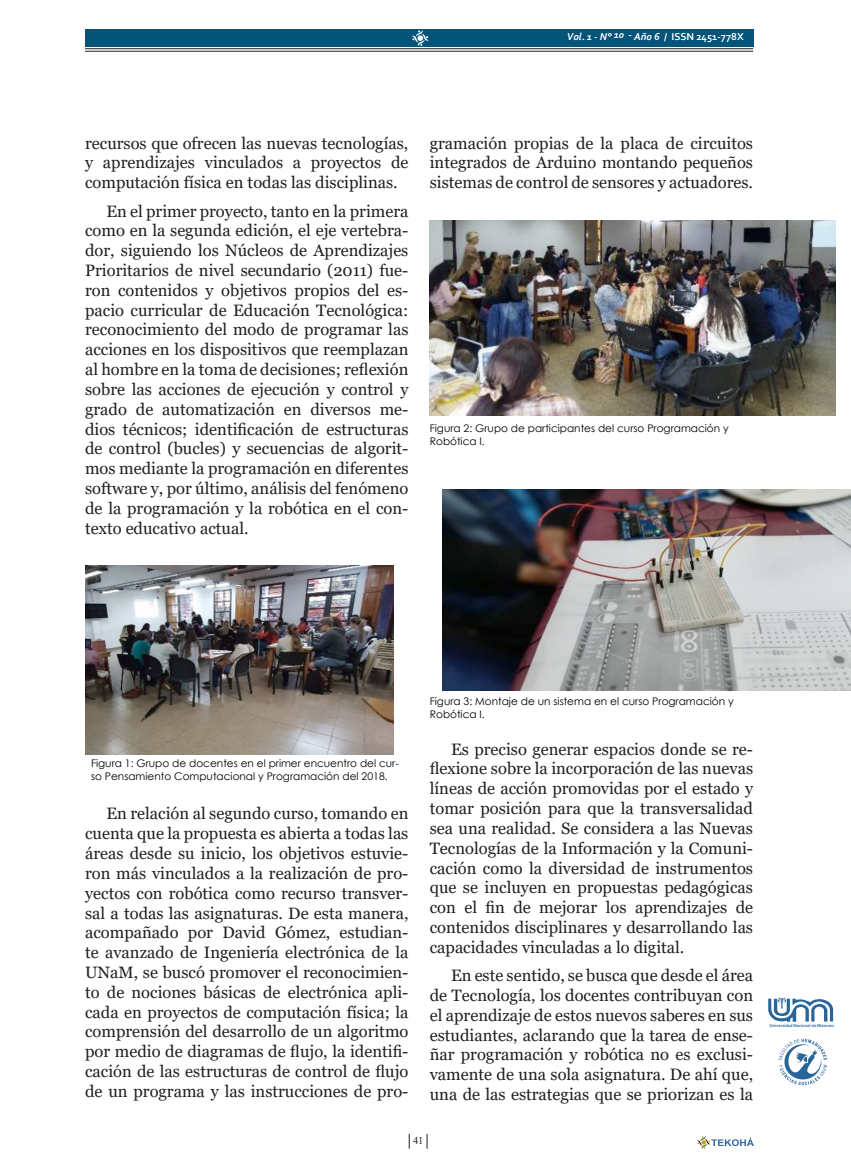
<style>
.page{position:relative;width:851px;height:1170px;background:#fff}
.page>*{position:absolute;margin:0;border:0;box-sizing:border-box;transform-origin:0 0}
.Nuevo_cuerpo_de_text{font:16.5px/19.8px "Georgia";color:#231f20;text-align:justify}
.Epigrafe{font:10.5px/12.6px "Century Gothic";color:#000}
.t1{font:italic 700 10.5px "Corbel";color:#fff}
.t2{font:10.5px "Times New Roman";color:#231f20}
.t3{font:700 4.5px "Corbel";color:#27659a}
.s1{font-style:normal}
</style>
<div class="page">
<div style="left:85px;top:29px;width:668px;height:17px;background:#04547a"></div>
<svg style="left:426px;top:1133px;width:1px;height:15px"></svg>
<svg style="left:409px;top:1133px;width:1px;height:15px"></svg>
<hr style="left:85px;top:48px;width:668px;height:1px;background:#231f20">
<hr style="left:85px;top:51px;width:668px;height:1px;background:#231f20">
<svg style="left:412px;top:30px;width:16px;height:16px"></svg>
<svg style="left:768px;top:997px;width:65px;height:25px"></svg>
<svg style="left:778px;top:1038px;width:49px;height:47px"></svg>
<svg style="left:697px;top:1136px;width:56px;height:12px"></svg>
<img style="left:85px;top:565px;width:308px;height:189px">
<img style="left:429px;top:221px;width:406px;height:194px">
<img style="left:442px;top:489px;width:408px;height:201px">
<p class="t1" style="left:566px;top:30px;width:178px">Vol. 1 - N° 10 - Año 6 <span class="s1">/ ISSN 2451-778X</span></p>
<p class="Nuevo_cuerpo_de_text" style="left:85px;top:133px;width:325px">recursos que ofrecen las nuevas tecnologías, y aprendizajes vinculados a proyectos de computación física en todas las disciplinas.</p>
<p class="Nuevo_cuerpo_de_text" style="left:85px;top:201px;width:325px;text-indent:21px">En el primer proyecto, tanto en la primera como en la segunda edición, el eje vertebra&shy;dor, siguiendo los Núcleos de Aprendizajes Prioritarios de nivel secundario (2011) fue&shy;ron contenidos y objetivos propios del es&shy;pacio curricular de Educación Tecnológica: reconocimiento del modo de programar las acciones en los dispositivos que reemplazan al hombre en la toma de decisiones; reflexión sobre las acciones de ejecución y control y grado de automatización en diversos me&shy;dios técnicos; identificación de estructuras de control (bucles) y secuencias de algorit&shy;mos mediante la programación en diferentes software y, por último, análisis del fenómeno de la programación y la robótica en el con&shy;texto educativo actual.</p>
<p class="Nuevo_cuerpo_de_text" style="left:429px;top:133px;width:325px">gramación propias de la placa de circuitos integrados de Arduino montando pequeños sistemas de control de sensores y actuadores.</p>
<p class="Epigrafe" style="left:429px;top:421px;width:300px">Figura 2: Grupo de participantes del curso Programación y<br>Robótica I.</p>
<p class="Epigrafe" style="left:91px;top:756px;width:309px">Figura 1: Grupo de docentes en el primer encuentro del cur&shy;so Pensamiento Computacional y Programación del 2018.</p>
<p class="Nuevo_cuerpo_de_text" style="left:85px;top:804px;width:325px;text-indent:21px">En relación al segundo curso, tomando en cuenta que la propuesta es abierta a todas las áreas desde su inicio, los objetivos estuvie&shy;ron más vinculados a la realización de pro&shy;yectos con robótica como recurso transver&shy;sal a todas las asignaturas. De esta manera, acompañado por David Gómez, estudian&shy;te avanzado de Ingeniería electrónica de la UNaM, se buscó promover el reconocimien&shy;to de nociones básicas de electrónica apli&shy;cada en proyectos de computación física; la comprensión del desarrollo de un algoritmo por medio de diagramas de flujo, la identifi&shy;cación de las estructuras de control de flujo de un programa y las instrucciones de pro-</p>
<p class="Epigrafe" style="left:429px;top:695px;width:305px">Figura 3: Montaje de un sistema en el curso Programación y<br>Robótica I.</p>
<p class="Nuevo_cuerpo_de_text" style="left:429px;top:739px;width:325px;text-indent:21px">Es preciso generar espacios donde se re&shy;flexione sobre la incorporación de las nuevas líneas de acción promovidas por el estado y tomar posición para que la transversalidad sea una realidad. Se considera a las Nuevas Tecnologías de la Información y la Comuni&shy;cación como la diversidad de instrumentos que se incluyen en propuestas pedagógicas con el fin de mejorar los aprendizajes de contenidos disciplinares y desarrollando las capacidades vinculadas a lo digital.</p>
<p class="Nuevo_cuerpo_de_text" style="left:429px;top:965px;width:325px;text-indent:21px">En este sentido, se busca que desde el área de Tecnología, los docentes contribuyan con el aprendizaje de estos nuevos saberes en sus estudiantes, aclarando que la tarea de ense&shy;ñar programación y robótica no es exclusi&shy;vamente de una sola asignatura. De ahí que, una de las estrategias que se priorizan es la</p>
<p class="t2" style="left:413px;top:1132px;width:12px">41</p>
<p class="t3" style="left:769px;top:1022px;width:66px">Universidad Nacional de Misiones</p>
</div>
